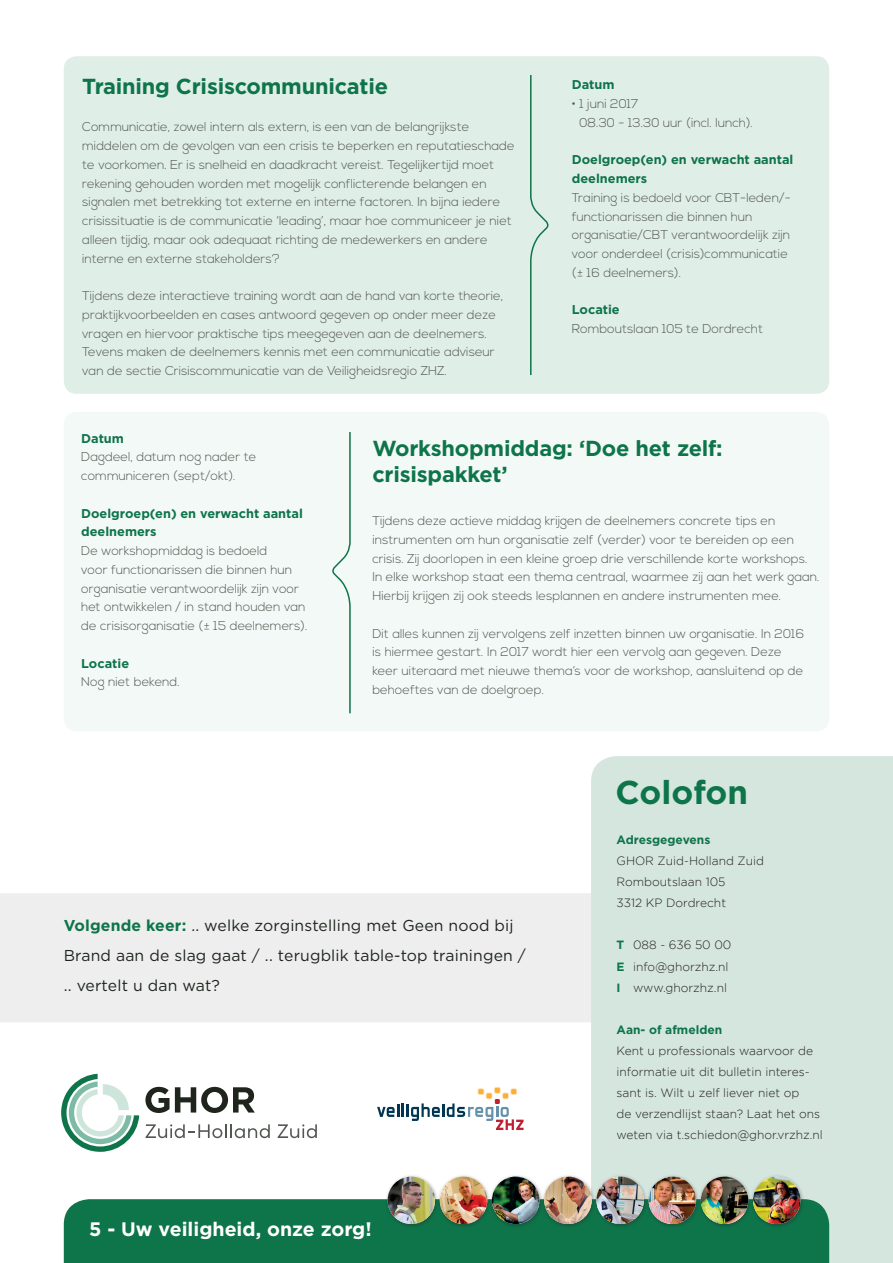
<style>
.page{position:relative;width:893px;height:1263px;background:#fff}
.page>*{position:absolute;margin:0;border:0;box-sizing:border-box;transform-origin:0 0}
.t1{font:700 33px "Gotham";color:#0e744a}
.t2{font:700 21.75px/26.1px "Gotham";letter-spacing:-.01em;color:#0e744a}
.t3{font:700 19.5px "Gotham";color:#fff}
.t4{font:15.75px/30px "Gotham";letter-spacing:.01em;color:#1f251e}
.t5{font:300 12.75px/18.8px "Nexa";color:#535750}
.t6{font:700 12.75px/18.8px "Gotham";color:#0e744a}
.t7{font:300 12px/21px "Gotham";color:#231f20}
.t8{font:700 12px "Gotham";color:#0e744a}
.s1{font-weight:700;color:#0e744a}
</style>
<div class="page">
<div style="left:64px;top:56px;width:765px;height:338px;background:#e0eee8;border-radius:13px"></div>
<div style="left:64px;top:412px;width:765px;height:319px;background:#f3f9f7;border-radius:13px"></div>
<div style="left:0;top:893px;width:591px;height:129px;background:#eeeeef"></div>
<div style="left:591px;top:756px;width:302px;height:507px;background:#d5e6df"></div>
<div style="left:494px;top:1087px;width:7px;height:7px;border:2px solid #fedfb3"></div>
<svg style="left:377px;top:1088px;width:147px;height:42px"></svg>
<svg style="left:145px;top:1087px;width:110px;height:26px"></svg>
<svg style="left:145px;top:1124px;width:125px;height:14px"></svg>
<svg style="left:278px;top:1124px;width:39px;height:14px"></svg>
<svg style="left:61px;top:1074px;width:78px;height:78px"></svg>
<div style="left:64px;top:1199px;width:765px;height:64px;background:#0e744a"></div>
<svg style="left:530px;top:75px;width:19px;height:300px"></svg>
<svg style="left:332px;top:432px;width:19px;height:282px"></svg>
<div style="left:646px;top:1174px;width:54px;height:54px;background:#231f20;opacity:.35"></div>
<img style="left:649px;top:1176px;width:47px;height:48px;border-radius:24px">
<div style="left:698px;top:1174px;width:54px;height:54px;background:#231f20;opacity:.35"></div>
<img style="left:701px;top:1176px;width:47px;height:48px;border-radius:24px">
<div style="left:594px;top:1174px;width:54px;height:54px;background:#231f20;opacity:.35"></div>
<img style="left:596px;top:1176px;width:48px;height:48px;border-radius:24px">
<div style="left:750px;top:1174px;width:54px;height:54px;background:#231f20;opacity:.35"></div>
<img style="left:753px;top:1176px;width:47px;height:48px;border-radius:24px">
<div style="left:489px;top:1174px;width:54px;height:54px;background:#231f20;opacity:.35"></div>
<img style="left:492px;top:1176px;width:47px;height:48px;border-radius:24px">
<div style="left:437px;top:1174px;width:54px;height:54px;background:#231f20;opacity:.35"></div>
<img style="left:440px;top:1176px;width:47px;height:48px;border-radius:24px">
<div style="left:385px;top:1174px;width:54px;height:54px;background:#231f20;opacity:.35"></div>
<img style="left:388px;top:1176px;width:47px;height:48px;border-radius:24px">
<div style="left:541px;top:1174px;width:54px;height:54px;background:#231f20;opacity:.35"></div>
<img style="left:544px;top:1176px;width:48px;height:48px;border-radius:24px">
<h2 class="t2" style="left:82px;top:72px;width:307px">Training Crisiscommunicatie</h2>
<p class="t5" style="left:82px;top:118px;width:434px">Communicatie, zowel intern als extern, is een van de belangrijkste middelen om de gevolgen van een crisis te beperken en reputatieschade te voorkomen. Er is snelheid en daadkracht vereist. Tegelijkertijd moet rekening gehouden worden met mogelijk conflicterende belangen en signalen met betrekking tot externe en interne factoren. In bijna iedere crisissituatie is de communicatie ‘leading’, maar hoe communiceer je niet alleen tijdig, maar ook adequaat richting de medewerkers en andere interne en externe stakeholders?</p>
<p class="t5" style="left:82px;top:287px;width:422px">Tijdens deze interactieve training wordt aan de hand van korte theorie, praktijkvoorbeelden en cases antwoord gegeven op onder meer deze vragen en hiervoor praktische tips meegegeven aan de deelnemers.<br>Tevens maken de deelnemers kennis met een communicatie adviseur van de sectie Crisiscommunicatie van de Veiligheidsregio ZHZ.</p>
<p class="t6" style="left:572px;top:75px;width:44px">Datum</p>
<p class="t5" style="left:580px;top:95px;width:175px;text-indent:-8px">• 1 juni 2017<br>08.30 - 13.30 uur (incl. lunch).</p>
<p class="t6" style="left:572px;top:150px;width:223px">Doelgroep(en) en verwacht aantal deelnemers</p>
<p class="t5" style="left:572px;top:189px;width:221px">Training is bedoeld voor CBT-leden/- functionarissen die binnen hun organisatie/CBT verantwoordelijk zijn voor onderdeel (crisis)communicatie (± 16 deelnemers).</p>
<p class="t6" style="left:572px;top:300px;width:49px">Locatie</p>
<p class="t5" style="left:572px;top:320px;width:193px">Romboutslaan 105 te Dordrecht</p>
<p class="t6" style="left:81px;top:428px;width:44px">Datum</p>
<p class="t5" style="left:81px;top:448px;width:177px">Dagdeel, datum nog nader te communiceren (sept/okt).</p>
<p class="t6" style="left:81px;top:503px;width:223px">Doelgroep(en) en verwacht aantal deelnemers</p>
<p class="t5" style="left:81px;top:542px;width:228px">De workshopmiddag is bedoeld<br>voor functionarissen die binnen hun organisatie verantwoordelijk zijn voor het ontwikkelen / in stand houden van de crisisorganisatie (± 15 deelnemers).</p>
<p class="t6" style="left:81px;top:653px;width:49px">Locatie</p>
<p class="t5" style="left:81px;top:673px;width:100px">Nog niet bekend.</p>
<h2 class="t2" style="left:372px;top:435px;width:352px">Workshopmiddag: ‘Doe het zelf: crisispakket’</h2>
<p class="t5" style="left:372px;top:512px;width:449px">Tijdens deze actieve middag krijgen de deelnemers concrete tips en instrumenten om hun organisatie zelf (verder) voor te bereiden op een crisis. Zij doorlopen in een kleine groep drie verschillende korte workshops.<br>In elke workshop staat een thema centraal, waarmee zij aan het werk gaan.<br>Hierbij krijgen zij ook steeds lesplannen en andere instrumenten mee.</p>
<p class="t5" style="left:372px;top:624px;width:433px">Dit alles kunnen zij vervolgens zelf inzetten binnen uw organisatie. In 2016 is hiermee gestart. In 2017 wordt hier een vervolg aan gegeven. Deze keer uiteraard met nieuwe thema’s voor de workshop, aansluitend op de behoeftes van de doelgroep.</p>
<p class="t4" style="left:64px;top:910px;width:464px"><span class="s1">Volgende keer:</span> .. welke zorginstelling met Geen nood bij<br>Brand aan de slag gaat / .. terugblik table-top trainingen / .. vertelt u dan wat?</p>
<h3 class="t3" style="left:89px;top:1217px;width:284px">5 - Uw veiligheid, onze zorg!</h3>
<h1 class="t1" style="left:615px;top:773px;width:134px">Colofon</h1>
<p class="t8" style="left:617px;top:833px;width:95px">Adresgegevens</p>
<p class="t7" style="left:617px;top:850px;width:149px">GHOR Zuid-Holland Zuid<br>Romboutslaan 105<br>3312 KP Dordrecht</p>
<p class="t7" style="left:617px;top:934px;width:116px"><span class="s1">T</span> 088 - 636 50 00<br><span class="s1">E</span> info@ghorzhz.nl<br><span class="s1">I</span> www.ghorzhz.nl</p>
<p class="t8" style="left:617px;top:1022px;width:107px">Aan- of afmelden</p>
<p class="t7" style="left:617px;top:1039px;width:208px">Kent u professionals waarvoor de informatie uit dit bulletin interes&shy;sant is. Wilt u zelf liever niet op<br>de verzendlijst staan? Laat het ons weten via t.schiedon@ghor.vrzhz.nl</p>
</div>
